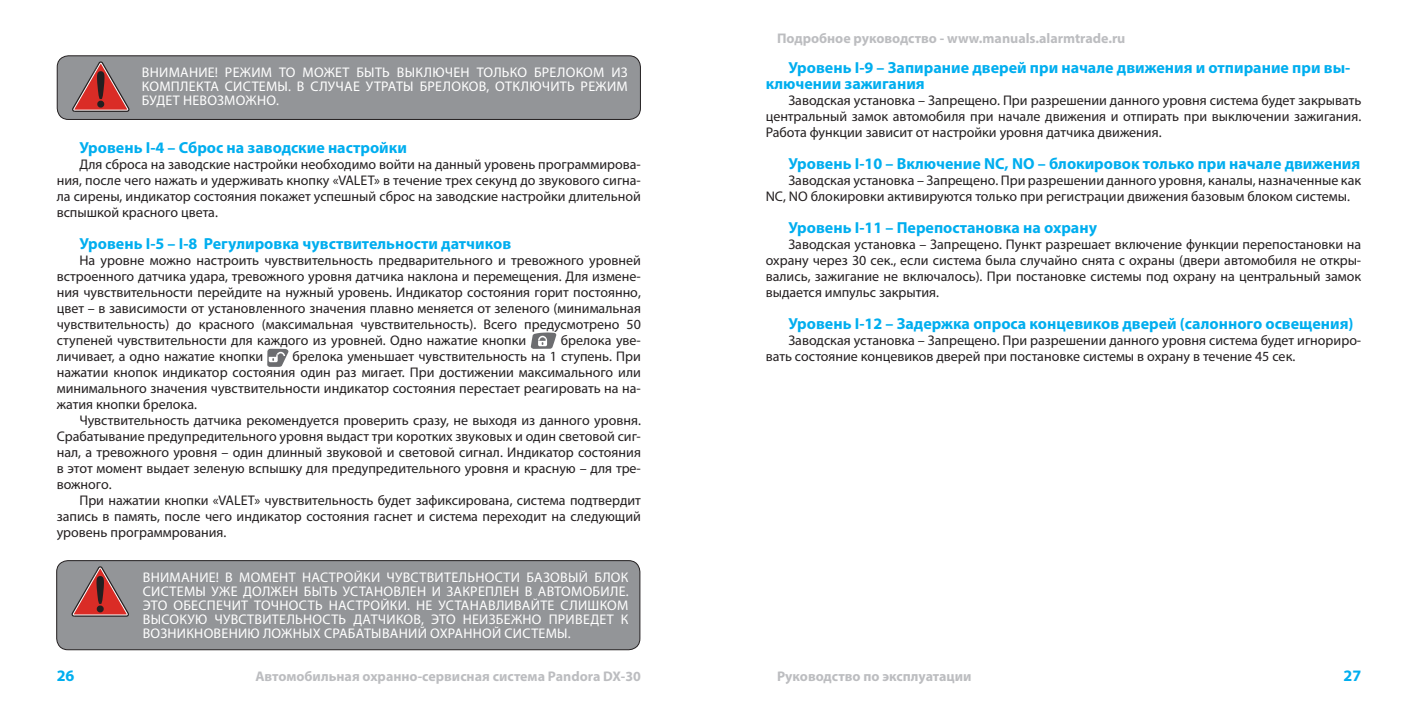
<style>
.page{position:relative;width:1418px;height:709px;background:#fff}
.page>*{position:absolute;margin:0;border:0;box-sizing:border-box;transform-origin:0 0}
.subtitle{font:700 16px/16px "Myriad Pro";color:#00aeef}
.base_manual{font:14px/16px "Myriad Pro";color:#231f20;text-align:justify}
.ВНИМАНИЯ{font:14px/14px "Myriad Pro";letter-spacing:.02em;color:#fff;text-align:justify}
.t1{font:700 14px "Myriad Pro";color:#bcbdc0}
</style>
<div class="page">
<svg style="left:530px;top:332px;width:26px;height:17px"></svg>
<svg style="left:267px;top:349px;width:22px;height:18px"></svg>
<div style="left:57px;top:56px;width:583px;height:63px;background:#939598;border-radius:11px"></div>
<div style="left:57px;top:55px;width:584px;height:65px;border:1px solid #231f20;border-radius:11px"></div>
<svg style="left:72px;top:61px;width:57px;height:51px"></svg>
<div style="left:57px;top:560px;width:583px;height:89px;background:#939598;border-radius:11px"></div>
<div style="left:56px;top:560px;width:584px;height:90px;border:1px solid #231f20;border-radius:11px"></div>
<svg style="left:71px;top:566px;width:58px;height:50px"></svg>
<p class="ВНИМАНИЯ" style="left:142px;top:65px;width:487px">ВНИМАНИЕ! РЕЖИМ ТО МОЖЕТ БЫТЬ ВЫКЛЮЧЕН ТОЛЬКО БРЕЛОКОМ ИЗ КОМПЛЕКТА СИСТЕМЫ. В СЛУЧАЕ УТРАТЫ БРЕЛОКОВ, ОТКЛЮЧИТЬ РЕЖИМ БУДЕТ НЕВОЗМОЖНО.</p>
<p class="subtitle" style="left:79px;top:139px;width:329px">Уровень I-4 – Сброс на заводские настройки</p>
<p class="base_manual" style="left:57px;top:156px;width:585px;text-indent:23px">Для сброса на заводские настройки необходимо войти на данный уровень программирова&shy;ния, после чего нажать и удерживать кнопку «VALET» в течение трех секунд до звукового сигна&shy;ла сирены, индикатор состояния покажет успешный сброс на заводские настройки длительной вспышкой красного цвета.</p>
<p class="subtitle" style="left:79px;top:235px;width:433px">Уровень I-5 – I-8 Регулировка чувствительности датчиков</p>
<p class="base_manual" style="left:57px;top:252px;width:585px;text-indent:23px">На уровне можно настроить чувствительность предварительного и тревожного уровней встроенного датчика удара, тревожного уровня датчика наклона и перемещения. Для измене&shy;ния чувствительности перейдите на нужный уровень. Индикатор состояния горит постоянно, цвет – в зависимости от установленного значения плавно меняется от зеленого (минимальная чувствительность) до красного (максимальная чувствительность). Всего предусмотрено 50 ступеней чувствительности для каждого из уровней. Одно нажатие кнопки</p>
<p class="base_manual" style="left:560px;top:332px;width:82px">брелока уве-</p>
<p class="base_manual" style="left:57px;top:348px;width:585px;text-indent:236px">брелока уменьшает чувствительность на 1 ступень. При нажатии кнопок индикатор состояния один раз мигает. При достижении максимального или минимального значения чувствительности индикатор состояния перестает реагировать на на&shy;жатия кнопки брелока.</p>
<p class="base_manual" style="left:57px;top:412px;width:585px;text-indent:23px">Чувствительность датчика рекомендуется проверить сразу, не выходя из данного уровня.<br>Срабатывание предупредительного уровня выдаст три коротких звуковых и один световой сиг&shy;нал, а тревожного уровня – один длинный звуковой и световой сигнал. Индикатор состояния в этот момент выдает зеленую вспышку для предупредительного уровня и красную – для тре&shy;вожного.</p>
<p class="base_manual" style="left:57px;top:492px;width:585px;text-indent:23px">При нажатии кнопки «VALET» чувствительность будет зафиксирована, система подтвердит запись в память, после чего индикатор состояния гаснет и система переходит на следующий уровень программрования.</p>
<p class="base_manual" style="left:57px;top:348px;width:208px">личивает, а одно нажатие кнопки</p>
<p class="ВНИМАНИЯ" style="left:143px;top:570px;width:487px">ВНИМАНИЕ! В МОМЕНТ НАСТРОЙКИ ЧУВСТВИТЕЛЬНОСТИ БАЗОВЫЙ БЛОК СИСТЕМЫ УЖЕ ДОЛЖЕН БЫТЬ УСТАНОВЛЕН И ЗАКРЕПЛЕН В АВТОМОБИЛЕ.<br>ЭТО ОБЕСПЕЧИТ ТОЧНОСТЬ НАСТРОЙКИ. НЕ УСТАНАВЛИВАЙТЕ СЛИШКОМ ВЫСОКУЮ ЧУВСТВИТЕЛЬНОСТЬ ДАТЧИКОВ, ЭТО НЕИЗБЕЖНО ПРИВЕДЕТ К ВОЗНИКНОВЕНИЮ ЛОЖНЫХ СРАБАТЫВАНИЙ ОХРАННОЙ СИСТЕМЫ.</p>
<p class="t1" style="left:777px;top:30px;width:350px">Подробное руководство - www.manuals.alarmtrade.ru</p>
<p class="subtitle" style="left:765px;top:59px;width:586px;text-indent:23px">Уровень I-9 – Запирание дверей при начале движения и отпирание при вы&shy;ключении зажигания</p>
<p class="base_manual" style="left:765px;top:92px;width:597px;text-indent:23px">Заводская установка – Запрещено. При разрешении данного уровня система будет закрывать центральный замок автомобиля при начале движения и отпирать при выключении зажигания.<br>Работа функции зависит от настройки уровня датчика движения.</p>
<p class="subtitle" style="left:788px;top:155px;width:573px">Уровень I-10 – Включение NC, NO – блокировок только при начале движения</p>
<p class="base_manual" style="left:765px;top:172px;width:597px;text-indent:23px">Заводская установка – Запрещено. При разрешении данного уровня, каналы, назначенные как<br>NC, NO блокировки активируются только при регистрации движения базовым блоком системы.</p>
<p class="subtitle" style="left:788px;top:219px;width:310px">Уровень I-11 – Перепостановка на охрану</p>
<p class="base_manual" style="left:765px;top:236px;width:597px;text-indent:23px">Заводская установка – Запрещено. Пункт разрешает включение функции перепостановки на охрану через 30 сек., если система была случайно снята с охраны (двери автомобиля не откры&shy;вались, зажигание не включалось). При постановке системы под охрану на центральный замок выдается импульс закрытия.</p>
<p class="subtitle" style="left:788px;top:315px;width:566px">Уровень I-12 – Задержка опроса концевиков дверей (салонного освещения)</p>
<p class="base_manual" style="left:765px;top:332px;width:597px;text-indent:23px">Заводская установка – Запрещено. При разрешении данного уровня система будет игнориро&shy;вать состояние концевиков дверей при постановке системы в охрану в течение 45 сек.</p>
<p class="subtitle" style="left:57px;top:667px;width:19px">26</p>
<p class="subtitle" style="left:1343px;top:667px;width:19px">27</p>
<p class="t1" style="left:255px;top:667px;width:387px">Автомобильная охранно-сервисная система Pandora DX-30</p>
<p class="t1" style="left:777px;top:667px;width:196px">Руководство по эксплуатации</p>
</div>
